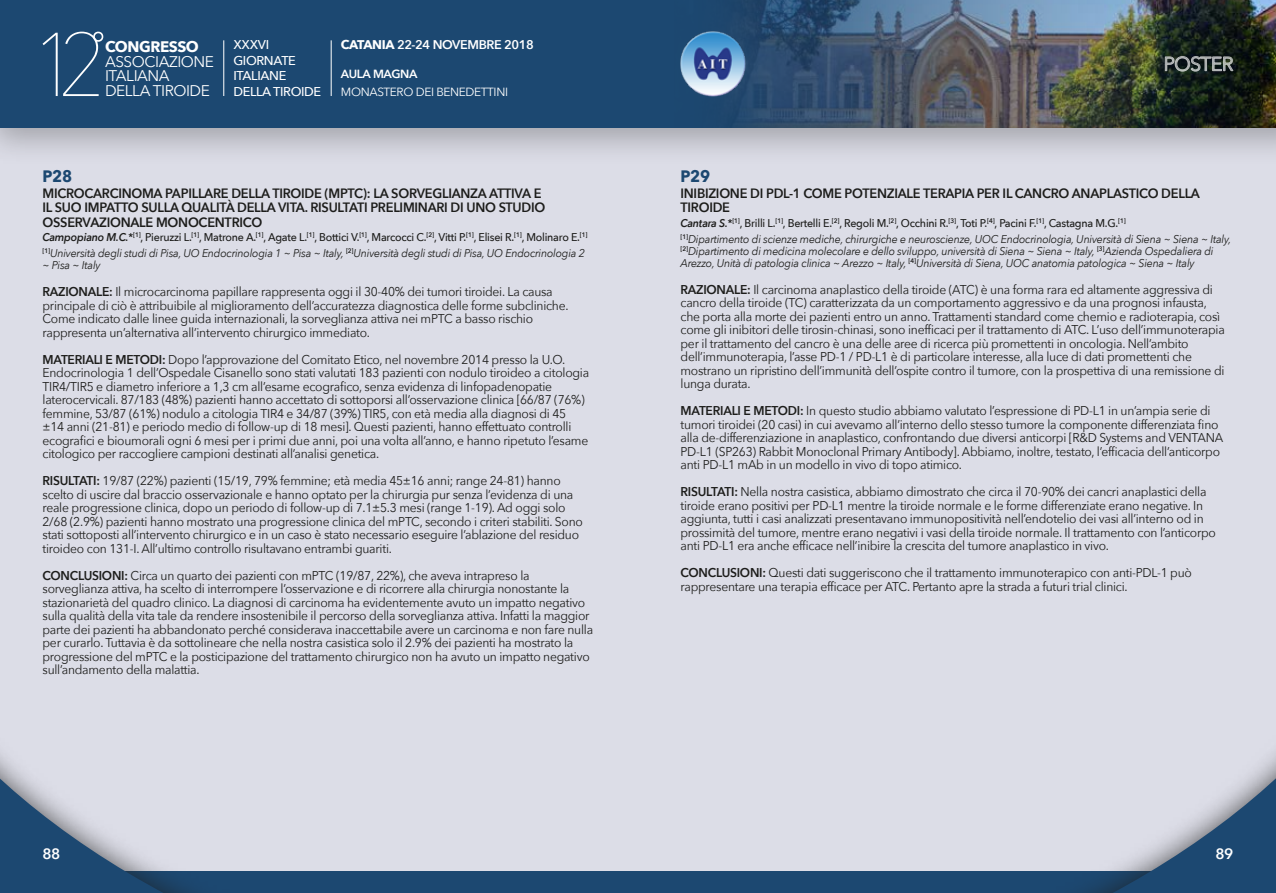
<style>
.page{position:relative;width:1276px;height:893px;background:#fff}
.page>*{position:absolute;margin:0;border:0;box-sizing:border-box;transform-origin:0 0}
.t1{font:200 89.4px "Avenir Next";color:#fff}
.t2{font:19.5px "Avenir Next";letter-spacing:-.03em;color:#fff}
.t3{font:700 16.5px "Avenir Next";letter-spacing:-.02em;color:#1c4871;scale:.95 1}
.t4{font:15.45px/14.5px "Avenir Next";letter-spacing:-.03em;color:#fff}
.t5{font:700 15.3px "Avenir Next";letter-spacing:-.03em;color:#fff}
.t6{font:600 15px "Avenir Next";color:#fff}
.t7{font:600 13.5px/14.2px "Avenir Next";letter-spacing:-.02em;color:#1d1d1b;scale:.95 1}
.t8{font:12.75px/13.5px "Avenir Next";letter-spacing:-.02em;color:#1d1d1b;scale:.95 1}
.t9{font:500 12.75px/15.6px "Avenir Next";letter-spacing:-.03em;color:#fff}
.t10{font:600 12.6px "Avenir Next";letter-spacing:-.03em;color:#fff}
.t11{font:11.85px "Avenir Next";letter-spacing:-.03em;color:#fff}
.t12{font:600 11.85px "Avenir Next";letter-spacing:-.03em;color:#fff}
.t13{font:italic 11.25px/16.2px "Avenir Next";letter-spacing:-.02em;color:#1d1d1b;scale:.95 1}
.s1{font-weight:700}
.s2{font-weight:600}
.s3{font-weight:500;font-style:normal}
</style>
<div class="page">
<div style="left:0;top:0;width:638px;height:893px;background:#dcdde7"></div>
<div style="left:638px;top:0;width:638px;height:893px;background:#dcdde7"></div>
<div style="left:0;top:872px;width:639px;height:21px;background:#1c4871"></div>
<div style="left:638px;top:872px;width:638px;height:21px;background:#1c4871"></div>
<div style="left:0;top:0;width:638px;height:167px;background:#1d1d1b;opacity:.3"></div>
<div style="left:0;top:0;width:638px;height:128px;background:#1c4871"></div>
<div style="left:638px;top:0;width:638px;height:167px;background:#1d1d1b;opacity:.3"></div>
<svg style="left:93px;top:32px;width:10px;height:10px"></svg>
<hr style="left:223px;top:40px;width:1px;height:56px;background:#fff">
<hr style="left:331px;top:40px;width:1px;height:56px;background:#fff">
<img style="left:638px;top:0;width:638px;height:128px">
<svg style="left:995px;top:753px;width:281px;height:140px"></svg>
<svg style="left:0;top:754px;width:281px;height:139px"></svg>
<img style="left:679px;top:31px;width:68px;height:66px">
<svg style="left:1165px;top:56px;width:68px;height:16px"></svg>
<h1 class="t1" style="left:30px;top:-11px;width:79px">12</h1>
<p class="t5" style="left:105px;top:33px;width:95px">CONGRESSO</p>
<p class="t4" style="left:105px;top:54px;width:110px">ASSOCIAZIONE<br>ITALIANA</p>
<p class="t4" style="left:105px;top:83px;width:106px">DELLA TIROIDE</p>
<p class="t9" style="left:233px;top:37px;width:89px">XXXVI<br>GIORNATE<br>ITALIANE<br>DELLA TIROIDE</p>
<p class="t10" style="left:341px;top:34px;width:194px"><span class="s1">CATANIA</span> 22-24 NOVEMBRE 2018</p>
<p class="t12" style="left:341px;top:64px;width:78px">AULA MAGNA</p>
<p class="t11" style="left:341px;top:82px;width:169px">MONASTERO DEI BENEDETTINI</p>
<p class="t3" style="left:43px;top:162px;width:33px">P28</p>
<p class="t7" style="left:43px;top:186px;width:531px">MICROCARCINOMA PAPILLARE DELLA TIROIDE (MPTC): LA SORVEGLIANZA ATTIVA E<br>IL SUO IMPATTO SULLA QUALITÀ DELLA VITA. RISULTATI PRELIMINARI DI UNO STUDIO<br>OSSERVAZIONALE MONOCENTRICO</p>
<p class="t13" style="left:43px;top:228px;width:575px"><span class="s2">Campopiano M.C.</span><span class="s3">*</span><sup>[1]</sup><span class="s3">, Pieruzzi L.</span><sup>[1]</sup><span class="s3">, Matrone A.</span><sup>[1]</sup><span class="s3">, Agate L.</span><sup>[1]</sup><span class="s3">, Bottici V.</span><sup>[1]</sup><span class="s3">, Marcocci C.</span><sup>[2]</sup><span class="s3">, Vitti P.</span><sup>[1]</sup><span class="s3">, Elisei R.</span><sup>[1]</sup><span class="s3">, Molinaro E.</span><sup>[1] [1]</sup>Università degli studi di Pisa, UO Endocrinologia 1 ~ Pisa ~ Italy, <sup>[2]</sup>Università degli studi di Pisa, UO Endocrinologia 2</p>
<p class="t13" style="left:43px;top:257px;width:63px">~ Pisa ~ Italy</p>
<p class="t8" style="left:43px;top:284px;width:555px"><span class="s2">RAZIONALE:</span> Il microcarcinoma papillare rappresenta oggi il 30-40% dei tumori tiroidei. La causa principale di ciò è attribuibile al miglioramento dell’accuratezza diagnostica delle forme subcliniche.<br>Come indicato dalle linee guida internazionali, la sorveglianza attiva nei mPTC a basso rischio rappresenta un’alternativa all’intervento chirurgico immediato.</p>
<p class="t8" style="left:43px;top:352px;width:577px"><span class="s2">MATERIALI E METODI:</span> Dopo l’approvazione del Comitato Etico, nel novembre 2014 presso la U.O.<br>Endocrinologia 1 dell’Ospedale Cisanello sono stati valutati 183 pazienti con nodulo tiroideo a citologia TIR4/TIR5 e diametro inferiore a 1,3 cm all’esame ecografico, senza evidenza di linfopadenopatie laterocervicali. 87/183 (48%) pazienti hanno accettato di sottoporsi all’osservazione clinica [66/87 (76%) femmine, 53/87 (61%) nodulo a citologia TIR4 e 34/87 (39%) TIR5, con età media alla diagnosi di 45 ±14 anni (21-81) e periodo medio di follow-up di 18 mesi]. Questi pazienti, hanno effettuato controlli ecografici e bioumorali ogni 6 mesi per i primi due anni, poi una volta all’anno, e hanno ripetuto l’esame citologico per raccogliere campioni destinati all’analisi genetica.</p>
<p class="t8" style="left:43px;top:473px;width:570px"><span class="s2">RISULTATI:</span> 19/87 (22%) pazienti (15/19, 79% femmine; età media 45±16 anni; range 24-81) hanno scelto di uscire dal braccio osservazionale e hanno optato per la chirurgia pur senza l’evidenza di una reale progressione clinica, dopo un periodo di follow-up di 7.1±5.3 mesi (range 1-19). Ad oggi solo 2/68 (2.9%) pazienti hanno mostrato una progressione clinica del mPTC, secondo i criteri stabiliti. Sono stati sottoposti all’intervento chirurgico e in un caso è stato necessario eseguire l’ablazione del residuo tiroideo con 131-I. All’ultimo controllo risultavano entrambi guariti.</p>
<p class="t8" style="left:43px;top:568px;width:581px"><span class="s2">CONCLUSIONI:</span> Circa un quarto dei pazienti con mPTC (19/87, 22%), che aveva intrapreso la sorveglianza attiva, ha scelto di interrompere l’osservazione e di ricorrere alla chirurgia nonostante la stazionarietà del quadro clinico. La diagnosi di carcinoma ha evidentemente avuto un impatto negativo sulla qualità della vita tale da rendere insostenibile il percorso della sorveglianza attiva. Infatti la maggior parte dei pazienti ha abbandonato perché considerava inaccettabile avere un carcinoma e non fare nulla per curarlo. Tuttavia è da sottolineare che nella nostra casistica solo il 2.9% dei pazienti ha mostrato la progressione del mPTC e la posticipazione del trattamento chirurgico non ha avuto un impatto negativo sull’andamento della malattia.</p>
<h2 class="t2" style="left:1163px;top:47px;width:71px">POSTER</h2>
<p class="t3" style="left:680px;top:162px;width:33px">P29</p>
<p class="t7" style="left:680px;top:186px;width:548px">INIBIZIONE DI PDL-1 COME POTENZIALE TERAPIA PER IL CANCRO ANAPLASTICO DELLA<br>TIROIDE</p>
<p class="t13" style="left:680px;top:214px;width:581px"><span class="s2">Cantara S.</span><span class="s3">*</span><sup>[1]</sup><span class="s3">, Brilli L.</span><sup>[1]</sup><span class="s3">, Bertelli E.</span><sup>[2]</sup><span class="s3">, Regoli M.</span><sup>[2]</sup><span class="s3">, Occhini R.</span><sup>[3]</sup><span class="s3">, Toti P.</span><sup>[4]</sup><span class="s3">, Pacini F.</span><sup>[1]</sup><span class="s3">, Castagna M.G.</span><sup>[1]<br>[1]</sup>Dipartimento di scienze mediche, chirurgiche e neuroscienze, UOC Endocrinologia, Università di Siena ~ Siena ~ Italy,</p>
<p class="t13" style="left:680px;top:244px;width:562px;line-height:12px"><sup>[2]</sup>Dipartimento di medicina molecolare e dello sviluppo, università di Siena ~ Siena ~ Italy, <sup>[3]</sup>Azienda Ospedaliera di<br>Arezzo, Unità di patologia clinica ~ Arezzo ~ Italy, <sup>[4]</sup>Università di Siena, UOC anatomia patologica ~ Siena ~ Italy</p>
<p class="t8" style="left:680px;top:282px;width:574px"><span class="s2">RAZIONALE:</span> Il carcinoma anaplastico della tiroide (ATC) è una forma rara ed altamente aggressiva di cancro della tiroide (TC) caratterizzata da un comportamento aggressivo e da una prognosi infausta, che porta alla morte dei pazienti entro un anno. Trattamenti standard come chemio e radioterapia, così come gli inibitori delle tirosin-chinasi, sono inefficaci per il trattamento di ATC. L’uso dell’immunoterapia per il trattamento del cancro è una delle aree di ricerca più promettenti in oncologia. Nell’ambito dell’immunoterapia, l’asse PD-1 / PD-L1 è di particolare interesse, alla luce di dati promettenti che mostrano un ripristino dell’immunità dell’ospite contro il tumore, con la prospettiva di una remissione di lunga durata.</p>
<p class="t8" style="left:680px;top:404px;width:573px"><span class="s2">MATERIALI E METODI:</span> In questo studio abbiamo valutato l’espressione di PD-L1 in un’ampia serie di tumori tiroidei (20 casi) in cui avevamo all’interno dello stesso tumore la componente differenziata fino alla de-differenziazione in anaplastico, confrontando due diversi anticorpi [R&amp;D Systems and VENTANA PD-L1 (SP263) Rabbit Monoclonal Primary Antibody]. Abbiamo, inoltre, testato, l’efficacia dell’anticorpo anti PD-L1 mAb in un modello in vivo di topo atimico.</p>
<p class="t8" style="left:680px;top:485px;width:565px"><span class="s2">RISULTATI:</span> Nella nostra casistica, abbiamo dimostrato che circa il 70-90% dei cancri anaplastici della tiroide erano positivi per PD-L1 mentre la tiroide normale e le forme differenziate erano negative. In aggiunta, tutti i casi analizzati presentavano immunopositività nell’endotelio dei vasi all’interno od in prossimità del tumore, mentre erano negativi i vasi della tiroide normale. Il trattamento con l’anticorpo anti PD-L1 era anche efficace nell’inibire la crescita del tumore anaplastico in vivo.</p>
<p class="t8" style="left:680px;top:566px;width:540px"><span class="s2">CONCLUSIONI:</span> Questi dati suggeriscono che il trattamento immunoterapico con anti-PDL-1 può rappresentare una terapia efficace per ATC. Pertanto apre la strada a futuri trial clinici.</p>
<p class="t6" style="left:43px;top:841px;width:19px">88</p>
<p class="t6" style="left:1215px;top:841px;width:19px">89</p>
</div>
